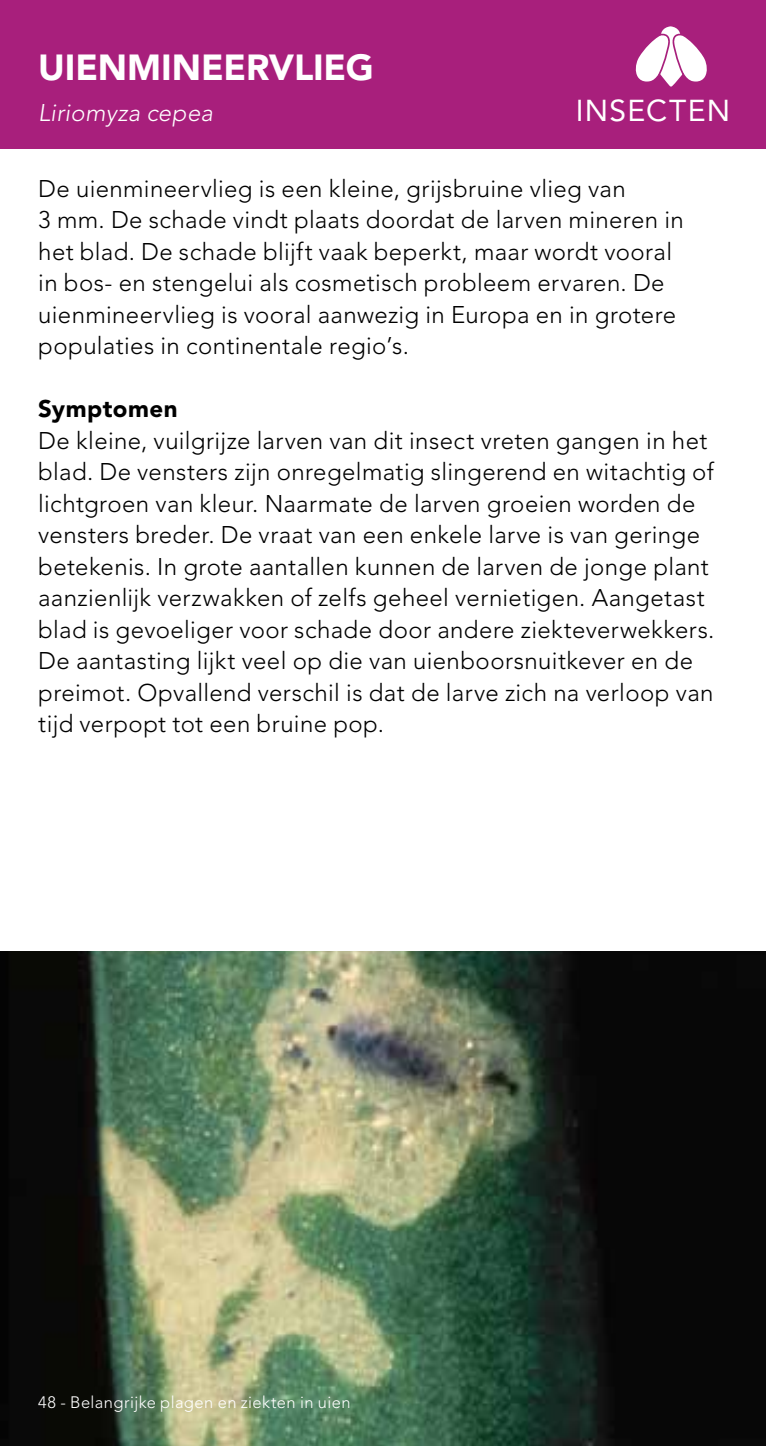
<style>
.page{position:relative;width:766px;height:1446px;background:#fff}
.page>*{position:absolute;margin:0;border:0;box-sizing:border-box;transform-origin:0 0}
.t1{font:900 36px "Avenir";letter-spacing:-.005em;color:#fff}
.t2{font:30px "Avenir";letter-spacing:.045em;color:#fff}
.t3{font:300 24px/31.5px "Avenir";letter-spacing:.015em;color:#000}
.t4{font:italic 300 24px "Avenir";letter-spacing:.01em;color:#fff}
.t5{font:900 24px "Avenir";letter-spacing:.02em;color:#000}
.t6{font:300 16.5px "Avenir";letter-spacing:.025em;color:#fff}
</style>
<div class="page">
<div style="left:0;top:0;width:765px;height:148px;background:#a81f7c"></div>
<img style="left:0;top:951px;width:765px;height:495px">
<svg style="left:635px;top:26px;width:71px;height:61px"></svg>
<h1 class="t1" style="left:38px;top:45px;width:337px">UIENMINEERVLIEG</h1>
<p class="t4" style="left:38px;top:99px;width:176px">Liriomyza cepea</p>
<p class="t2" style="left:575px;top:93px;width:156px">INSECTEN</p>
<p class="t3" style="left:38px;top:173px;width:647px">De uienmineervlieg is een kleine, grijsbruine vlieg van<br>3 mm. De schade vindt plaats doordat de larven mineren in het blad. De schade blijft vaak beperkt, maar wordt vooral in bos- en stengelui als cosmetisch probleem ervaren. De uienmineervlieg is vooral aanwezig in Europa en in grotere populaties in continentale regio’s.</p>
<p class="t5" style="left:38px;top:394px;width:141px">Symptomen</p>
<p class="t3" style="left:38px;top:425px;width:677px">De kleine, vuilgrijze larven van dit insect vreten gangen in het blad. De vensters zijn onregelmatig slingerend en witachtig of lichtgroen van kleur. Naarmate de larven groeien worden de vensters breder. De vraat van een enkele larve is van geringe betekenis. In grote aantallen kunnen de larven de jonge plant aanzienlijk verzwakken of zelfs geheel vernietigen. Aangetast blad is gevoeliger voor schade door andere ziekteverwekkers.<br>De aantasting lijkt veel op die van uienboorsnuitkever en de preimot. Opvallend verschil is dat de larve zich na verloop van tijd verpopt tot een bruine pop.</p>
<p class="t6" style="left:38px;top:1392px;width:313px">48 - Belangrijke plagen en ziekten in uien</p>
</div>
